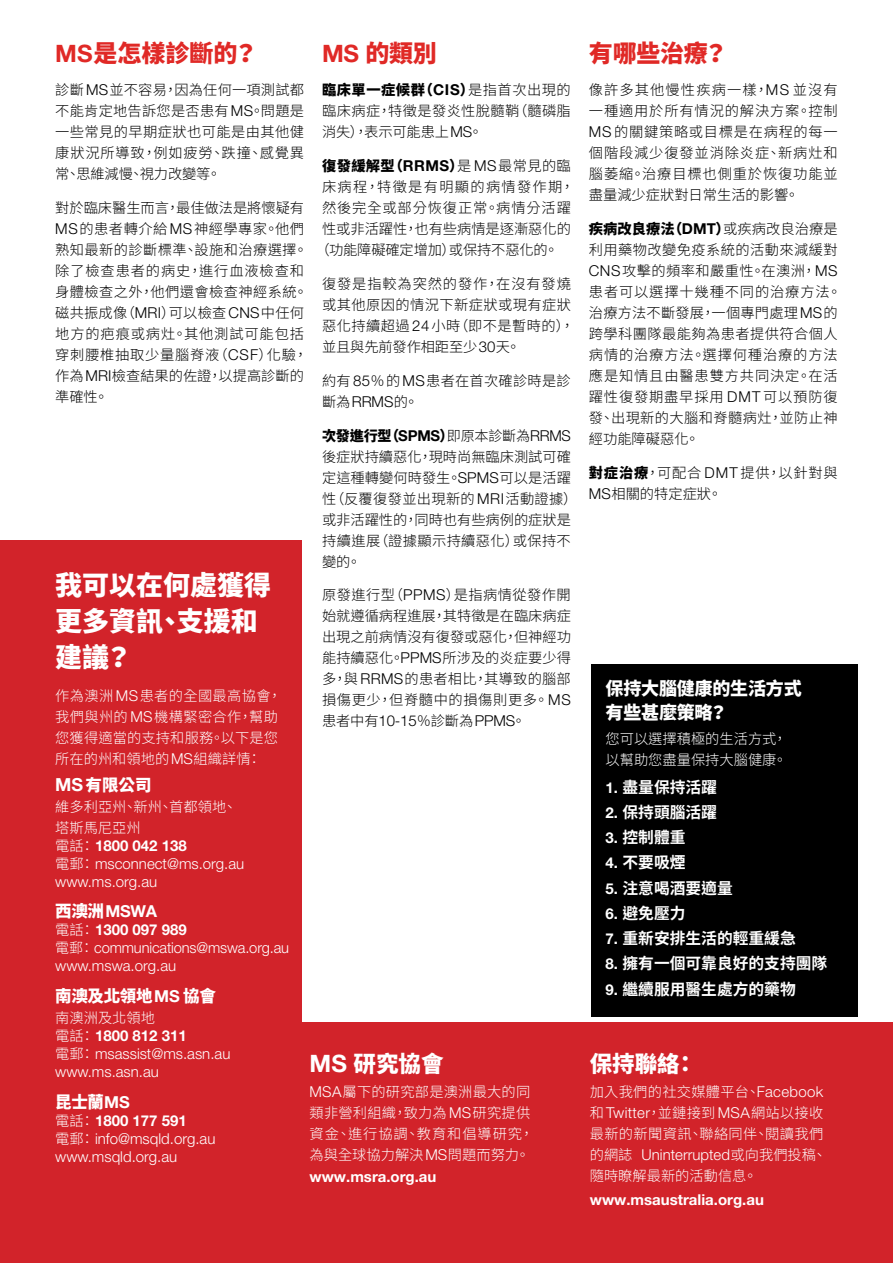
<style>
.page{position:relative;width:893px;height:1263px;background:#fff}
.page>*{position:absolute;margin:0;border:0;box-sizing:border-box;transform-origin:0 0}
.t1{font:900 27px/36px "Noto Sans CJ Ktc";color:#fff}
.t2{font:900 24px "Noto Sans CJ Ktc";letter-spacing:-.01em;color:#e02926}
.t3{font:900 22.5px "Noto Sans CJ Ktc";color:#fff}
.t4{font:900 18px/24px "Noto Sans CJ Ktc";letter-spacing:-.01em;color:#fff}
.t5{font:900 16.5px "Noto Sans CJ Ktc";letter-spacing:-.02em;color:#fff}
.t6{font:700 16.5px "Helvetica Neue LT Pro";color:#fff}
.t7{font:700 15.75px "Noto Sans CJ Ktc";color:#fff}
.t8{font:300 15px/18px "Helvetica Neue LT Pro";color:#fff}
.t9{font:700 15px "Helvetica Neue LT Pro";color:#fff}
.t10{font:300 14.25px/21px "Noto Sans CJ Ktc";letter-spacing:.025em;color:#000}
.t11{font:300 14.25px/21px "Noto Sans CJ Ktc";letter-spacing:.01em;color:#fff}
.t12{font:300 14.25px/21px "Noto Sans CJ Ktc";color:#000}
.t13{font:900 14.25px "Noto Sans CJ Ktc";letter-spacing:.025em;color:#000}
.t14{font:300 14.25px "Noto Sans CJ Ktc";letter-spacing:-.01em;color:#000}
.t15{font:300 14.25px "Noto Sans CJ Ktc";letter-spacing:.09em;color:#000}
.t16{font:300 14.25px "Noto Sans CJ Ktc";letter-spacing:.06em;color:#000}
.s1{font-family:"Helvetica Neue LT Pro";font-weight:700}
.s2{font-family:"Helvetica Neue LT Pro";font-size:15px}
.s3{font-weight:900}
.s4{font-family:"Helvetica Neue LT Pro";font-weight:700;font-size:15px}
.s5{font-weight:300}
.s6{font-family:"Helvetica Neue LT Pro";font-weight:300;font-size:15px}
.s7{font-family:"Helvetica Neue LT Pro";font-weight:700;font-size:18px}
.s8{font-family:"Noto Sans CJ Ktc";font-size:14.25px}
.s9{font-weight:700}
.s10{font-family:"Noto Sans CJ Ktc";font-weight:900}
.s11{font-family:"Helvetica Neue LT Pro";font-weight:700;font-size:24px}
</style>
<div class="page">
<div style="left:28px;top:1022px;width:865px;height:241px;background:#d2232a"></div>
<div style="left:0;top:540px;width:302px;height:723px;background:#d2232a"></div>
<div style="left:591px;top:664px;width:266px;height:352px;background:#000"></div>
<h2 class="t2" style="left:55px;top:39px;width:204px"><span class="s1">MS</span>是怎樣診斷的？</h2>
<p class="t10" style="left:55px;top:80px;width:250px;text-align:justify">診斷 <span class="s2">MS</span>並不容易，因為任何一項測試都不能肯定地告訴您是否患有 <span class="s2">MS</span>。問題是一些常見的早期症狀也可能是由其他健康狀況所導致，例如疲勞、跌撞、感覺異常、思維減慢、視力改變等。</p>
<p class="t10" style="left:55px;top:198px;width:254px">對於臨床醫生而言，最佳做法是將懷疑有<br><span class="s2">MS</span>的患者轉介給 <span class="s2">MS</span>神經學專家。他們熟知最新的診斷標準、設施和治療選擇。除了檢查患者的病史，進行血液檢查和身體檢查之外，他們還會檢查神經系統。磁共振成像（<span class="s2">MRI</span>）可以檢查 <span class="s2">CNS</span>中任何地方的疤痕或病灶。其他測試可能包括穿刺腰椎抽取少量腦脊液（<span class="s2">CSF</span>）化驗，作為 <span class="s2">MRI</span>檢查結果的佐證，以提高診斷的準確性。</p>
<h2 class="t2" style="left:322px;top:39px;width:116px"><span class="s1">MS</span> 的類別</h2>
<p class="t10" style="left:322px;top:80px;width:250px;text-align:justify"><span class="s3">臨床單一症候群（</span><span class="s4">CIS</span><span class="s3">）</span>是指首次出現的臨床病症，特徵是發炎性脫髓鞘（髓磷脂消失），表示可能患上 <span class="s2">MS</span>。</p>
<p class="t13" style="left:322px;top:158px;width:250px">復發緩解型（<span class="s4">RRMS</span>）<span class="s5">是</span> <span class="s6">MS</span><span class="s5">最常見的臨</span></p>
<p class="t15" style="left:322px;top:179px;width:254px">床病程，特徵是有明顯的病情發作期，</p>
<p class="t16" style="left:322px;top:200px;width:250px">然後完全或部分恢復正常。病情分活躍</p>
<p class="t12" style="left:322px;top:219px;width:250px">性或非活躍性，也有些病情是逐漸惡化的</p>
<p class="t14" style="left:315px;top:242px;width:244px">（功能障礙確定增加）或保持不惡化的。</p>
<p class="t10" style="left:322px;top:274px;width:254px">復發是指較為突然的發作，在沒有發燒或其他原因的情況下新症狀或現有症狀惡化持續超過 <span class="s2">24</span>小時（即不是暫時的），並且與先前發作相距至少 <span class="s2">30</span>天。</p>
<p class="t10" style="left:322px;top:370px;width:250px">約有 <span class="s2">85</span>％的 <span class="s2">MS</span>患者在首次確診時是診斷為 <span class="s2">RRMS</span>的。</p>
<p class="t12" style="left:322px;top:425px;width:257px"><span class="s3">次發進行型（</span><span class="s4">SPMS</span><span class="s3">）</span>即原本診斷為<span class="s2">RRMS</span>後症狀持續惡化，現時尚無臨床測試可確定這種轉變何時發生。<span class="s2">SPMS</span>可以是活躍性（反覆復發並出現新的 <span class="s2">MRI</span>活動證據）或非活躍性的，同時也有些病例的症狀是持續進展（證據顯示持續惡化）或保持不變的。</p>
<p class="t10" style="left:322px;top:585px;width:250px;text-align:justify">原發進行型（<span class="s2">PPMS</span>）是指病情從發作開始就遵循病程進展，其特徵是在臨床病症出現之前病情沒有復發或惡化，但神經功能持續惡化。<span class="s2">PPMS</span>所涉及的炎症要少得多，與 <span class="s2">RRMS</span>的患者相比，其導致的腦部損傷更少，但脊髓中的損傷則更多。<span class="s2">MS</span>患者中有<span class="s2">10-15</span>％診斷為 <span class="s2">PPMS</span>。</p>
<h1 class="t1" style="left:55px;top:568px;width:218px">我可以在何處獲得更多資訊、支援和建議？</h1>
<p class="t11" style="left:55px;top:686px;width:228px">作為澳洲 <span class="s2">MS</span>患者的全國最高協會，我們與州的 <span class="s2">MS</span>機構緊密合作，幫助您獲得適當的支持和服務。以下是您所在的州和領地的 <span class="s2">MS</span>組織詳情：</p>
<p class="t5" style="left:55px;top:775px;width:98px"><span class="s7">MS</span>有限公司</p>
<p class="t11" style="left:55px;top:796px;width:183px">維多利亞州、新州、首都領地、塔斯馬尼亞州</p>
<p class="t8" style="left:55px;top:836px;width:191px"><span class="s8">電話：</span><span class="s9">1800 042 138<br></span><span class="s8">電郵：</span> msconnect@ms.org.au www.ms.org.au</p>
<p class="t6" style="left:55px;top:901px;width:103px"><span class="s10">西澳洲</span>MSWA</p>
<p class="t8" style="left:55px;top:921px;width:235px"><span class="s8">電話：</span><span class="s9">1300 097 989<br></span><span class="s8">電郵：</span> communications@mswa.org.au www.mswa.org.au</p>
<p class="t5" style="left:55px;top:987px;width:162px">南澳及北領地<span class="s1">MS</span> 協會</p>
<p class="t11" style="left:55px;top:1008px;width:101px">南澳洲及北領地</p>
<p class="t8" style="left:55px;top:1026px;width:177px"><span class="s8">電話：</span><span class="s9">1800 812 311<br></span><span class="s8">電郵：</span> msassist@ms.asn.au www.ms.asn.au</p>
<p class="t5" style="left:55px;top:1093px;width:76px">昆士蘭<span class="s1">MS</span></p>
<p class="t8" style="left:55px;top:1111px;width:162px"><span class="s8">電話：</span><span class="s9">1800 177 591<br></span><span class="s8">電郵：</span> info@msqld.org.au www.msqld.org.au</p>
<h3 class="t3" style="left:310px;top:1051px;width:136px"><span class="s11">MS</span> 研究協會</h3>
<p class="t11" style="left:310px;top:1081px;width:226px"><span class="s2">MSA</span>屬下的研究部是澳洲最大的同類非營利組織，致力為 <span class="s2">MS</span>研究提供資金、進行協調、教育和倡導研究，為與全球協力解決 <span class="s2">MS</span>問題而努力。</p>
<p class="t9" style="left:310px;top:1167px;width:128px">www.msra.org.au</p>
<h2 class="t2" style="left:589px;top:39px;width:141px">有哪些治療？</h2>
<p class="t10" style="left:589px;top:80px;width:250px;text-align:justify">像許多其他慢性疾病一樣，<span class="s2">MS</span> 並沒有一種適用於所有情況的解決方案。控制<span class="s2">MS</span> 的關鍵策略或目標是在病程的每一個階段減少復發並消除炎症、新病灶和腦萎縮。治療目標也側重於恢復功能並盡量減少症狀對日常生活的影響。</p>
<p class="t10" style="left:589px;top:219px;width:254px"><span class="s3">疾病改良療法（</span><span class="s4">DMT</span><span class="s3">）</span>或疾病改良治療是利用藥物改變免疫系統的活動來減緩對<br><span class="s2">CNS</span>攻擊的頻率和嚴重性。在澳洲， <span class="s2">MS</span>患者可以選擇十幾種不同的治療方法。治療方法不斷發展，一個專門處理 <span class="s2">MS</span>的跨學科團隊最能夠為患者提供符合個人病情的治療方法。選擇何種治療的方法應是知情且由醫患雙方共同決定。在活躍性復發期盡早採用 <span class="s2">DMT</span> 可以預防復發、出現新的大腦和脊髓病灶，並防止神經功能障礙惡化。</p>
<p class="t10" style="left:589px;top:463px;width:250px"><span class="s3">對症治療</span>，可配合 <span class="s2">DMT</span> 提供，以針對與<br><span class="s2">MS</span>相關的特定症狀。</p>
<p class="t4" style="left:605px;top:677px;width:198px">保持大腦健康的生活方式有些甚麼策略？</p>
<p class="t11" style="left:605px;top:729px;width:183px">您可以選擇積極的生活方式，以幫助您盡量保持大腦健康。</p>
<p class="t7" style="left:605px;top:778px;width:113px"><span class="s2">1.</span> 盡量保持活躍</p>
<p class="t7" style="left:605px;top:803px;width:113px"><span class="s2">2.</span> 保持頭腦活躍</p>
<p class="t7" style="left:605px;top:828px;width:82px"><span class="s2">3.</span> 控制體重</p>
<p class="t7" style="left:605px;top:854px;width:82px"><span class="s2">4.</span> 不要吸煙</p>
<p class="t7" style="left:605px;top:879px;width:129px"><span class="s2">5.</span> 注意喝酒要適量</p>
<p class="t7" style="left:605px;top:904px;width:82px"><span class="s2">6.</span> 避免壓力</p>
<p class="t7" style="left:605px;top:929px;width:192px"><span class="s2">7.</span> 重新安排生活的輕重緩急</p>
<p class="t7" style="left:605px;top:955px;width:223px"><span class="s2">8.</span> 擁有一個可靠良好的支持團隊</p>
<p class="t7" style="left:605px;top:980px;width:192px"><span class="s2">9.</span> 繼續服用醫生處方的藥物</p>
<h3 class="t3" style="left:590px;top:1051px;width:108px">保持聯絡：</h3>
<p class="t11" style="left:590px;top:1081px;width:235px;text-align:justify">加入我們的社交媒體平台、<span class="s2">Facebook</span>和 <span class="s2">Twitter</span>，並鏈接到 <span class="s2">MSA</span>網站以接收最新的新聞資訊、聯絡同伴、閱讀我們</p>
<p class="t8" style="left:590px;top:1145px;width:238px"><span class="s8">的網誌</span> Uninterrupted<span class="s8">或向我們投稿、</span></p>
<p class="t11" style="left:590px;top:1165px;width:169px">隨時瞭解最新的活動信息。</p>
<p class="t9" style="left:590px;top:1191px;width:176px">www.msaustralia.org.au</p>
</div>
